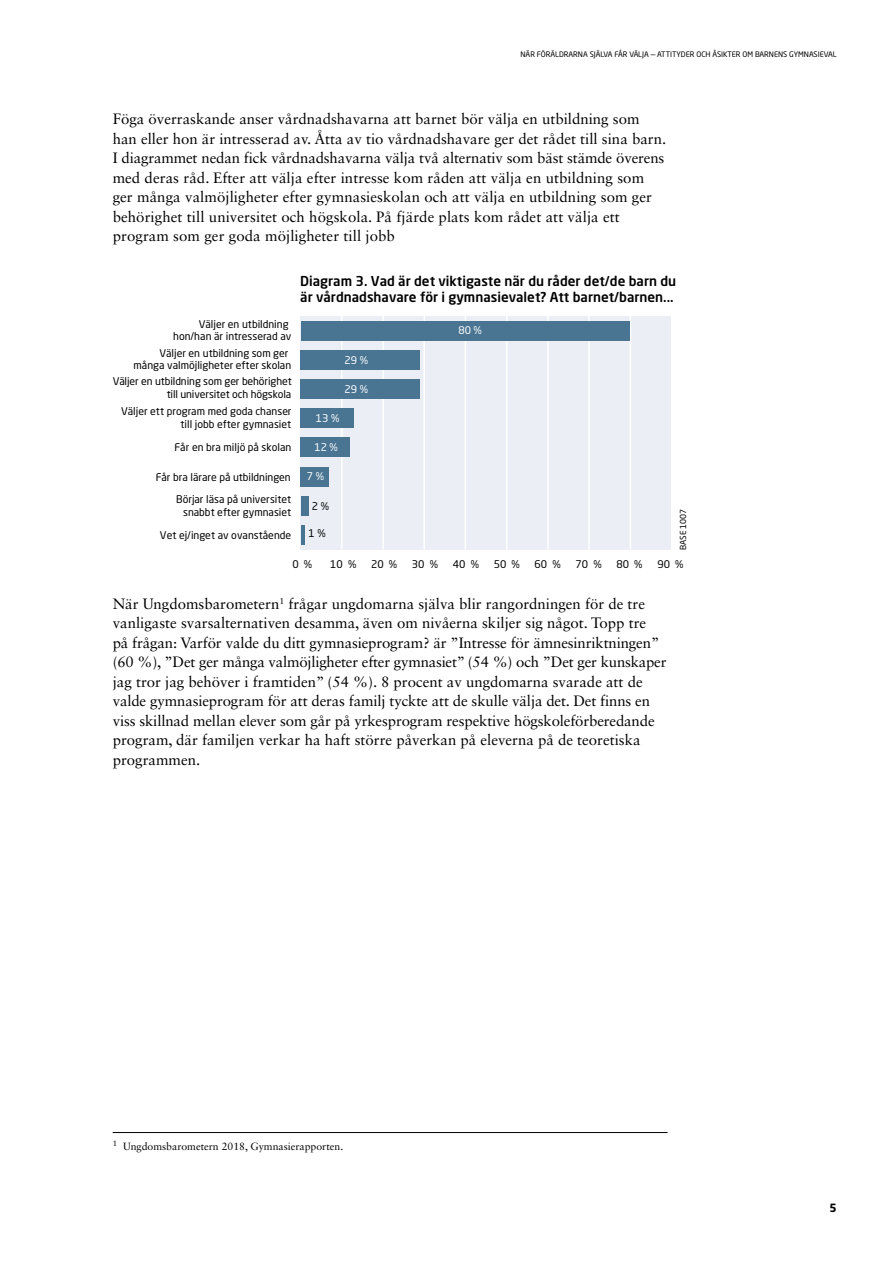
<style>
.page{position:relative;width:893px;height:1263px;background:#fff}
.page>*{position:absolute;margin:0;border:0;box-sizing:border-box;transform-origin:0 0}
.t1{font:15px/19.5px "Sabon LT Std";color:#000}
.t2{font:500 13.5px/16.2px "Neo Sans Pro";color:#000}
.t3{font:700 11.25px "Neo Sans Pro";color:#000}
.t4{font:10.5px/12.6px "Neo Sans Pro";color:#000;text-align:right}
.t5{font:10.5px "Sabon LT Std";color:#000}
.t6{font:10.5px "Neo Sans Pro";color:#fff}
.t7{font:8.25px "Neo Sans Pro";color:#000}
.t8{font:7.5px "Neo Sans Pro";color:#000}
</style>
<div class="page">
<div style="left:300px;top:316px;width:371px;height:233px;background:#ebeff5"></div>
<hr style="left:341px;top:316px;width:1px;height:233px;background:#fff">
<hr style="left:382px;top:316px;width:2px;height:233px;background:#fff">
<hr style="left:423px;top:316px;width:2px;height:233px;background:#fff">
<hr style="left:465px;top:316px;width:1px;height:233px;background:#fff">
<hr style="left:506px;top:316px;width:1px;height:233px;background:#fff">
<hr style="left:547px;top:316px;width:2px;height:233px;background:#fff">
<hr style="left:588px;top:316px;width:2px;height:233px;background:#fff">
<hr style="left:630px;top:316px;width:1px;height:233px;background:#fff">
<hr style="left:301px;top:525px;width:3px;height:20px;background:#497593">
<div style="left:301px;top:437px;width:49px;height:20px;background:#497593"></div>
<div style="left:301px;top:379px;width:119px;height:20px;background:#497593"></div>
<div style="left:301px;top:467px;width:28px;height:19px;background:#497593"></div>
<div style="left:301px;top:408px;width:53px;height:20px;background:#497593"></div>
<div style="left:301px;top:496px;width:7px;height:20px;background:#497593"></div>
<div style="left:301px;top:350px;width:119px;height:20px;background:#497593"></div>
<div style="left:301px;top:321px;width:328px;height:20px;background:#497593"></div>
<hr style="left:113px;top:1132px;width:555px;height:1px;background:#000">
<p class="t8" style="left:520px;top:49px;width:318px">NÄR FÖRÄLDRARNA SJÄLVA FÅR VÄLJA –– ATTITYDER OCH ÅSIKTER OM BARNENS GYMNASIEVAL</p>
<p class="t1" style="left:113px;top:109px;width:555px">Föga överraskande anser vårdnadshavarna att barnet bör välja en utbildning som han eller hon är intresserad av. Åtta av tio vårdnadshavare ger det rådet till sina barn.<br>I diagrammet nedan fick vårdnadshavarna välja två alternativ som bäst stämde överens med deras råd. Efter att välja efter intresse kom råden att välja en utbildning som ger många valmöjligheter efter gymnasieskolan och att välja en utbildning som ger behörighet till universitet och högskola. På fjärde plats kom rådet att välja ett program som ger goda möjligheter till jobb</p>
<p class="t2" style="left:300px;top:272px;width:377px">Diagram 3. Vad är det viktigaste när du råder det/de barn du är vårdnadshavare för i gymnasievalet? Att barnet/barnen...</p>
<p class="t4" style="left:173px;top:317px;width:120px">Väljer en utbildning hon/han är intresserad av</p>
<p class="t4" style="left:134px;top:346px;width:159px">Väljer en utbildning som ger många valmöjligheter efter skolan</p>
<p class="t4" style="left:113px;top:375px;width:181px">Väljer en utbildning som ger behörighet till universitet och högskola</p>
<p class="t4" style="left:121px;top:405px;width:172px">Väljer ett program med goda chanser till jobb efter gymnasiet</p>
<p class="t4" style="left:175px;top:440px;width:118px">Får en bra miljö på skolan</p>
<p class="t4" style="left:156px;top:470px;width:136px">Får bra lärare på utbildningen</p>
<p class="t4" style="left:176px;top:493px;width:117px">Börjar läsa på universitet snabbt efter gymnasiet</p>
<p class="t4" style="left:160px;top:528px;width:133px">Vet ej/inget av ovanstående</p>
<p class="t6" style="left:344px;top:353px;width:25px">29 %</p>
<p class="t6" style="left:344px;top:383px;width:25px">29 %</p>
<p class="t6" style="left:316px;top:412px;width:25px">13 %</p>
<p class="t6" style="left:314px;top:441px;width:25px">12 %</p>
<p class="t6" style="left:307px;top:470px;width:19px">7 %</p>
<p class="t4" style="left:312px;top:500px;width:19px">2 %</p>
<p class="t4" style="left:308px;top:527px;width:19px">1 %</p>
<p class="t6" style="left:458px;top:324px;width:25px">80 %</p>
<p class="t7" style="left:678px;top:550px;width:43px;rotate:-90deg">BASE 1007</p>
<p class="t4" style="left:292px;top:557px;width:21px">0 %</p>
<p class="t4" style="left:330px;top:557px;width:28px">10 %</p>
<p class="t4" style="left:371px;top:557px;width:28px">20 %</p>
<p class="t4" style="left:412px;top:557px;width:28px">30 %</p>
<p class="t4" style="left:453px;top:557px;width:28px">40 %</p>
<p class="t4" style="left:494px;top:557px;width:28px">50 %</p>
<p class="t4" style="left:535px;top:557px;width:28px">60 %</p>
<p class="t4" style="left:575px;top:557px;width:28px">70 %</p>
<p class="t4" style="left:616px;top:557px;width:28px">80 %</p>
<p class="t4" style="left:657px;top:557px;width:28px">90 %</p>
<p class="t1" style="left:113px;top:593px;width:555px">När Ungdomsbarometern<sup>1</sup> frågar ungdomarna själva blir rangordningen för de tre vanligaste svarsalternativen desamma, även om nivåerna skiljer sig något. Topp tre<br>på frågan: Varför valde du ditt gymnasieprogram? är ”Intresse för ämnesinriktningen” (60 %), ”Det ger många valmöjligheter efter gymnasiet” (54 %) och ”Det ger kunskaper jag tror jag behöver i framtiden” (54 %). 8 procent av ungdomarna svarade att de valde gymnasieprogram för att deras familj tyckte att de skulle välja det. Det finns en viss skillnad mellan elever som går på yrkesprogram respektive högskoleförberedande program, där familjen verkar ha haft större påverkan på eleverna på de teoretiska programmen.</p>
<p class="t5" style="left:113px;top:1140px;width:232px"><sup>1</sup> Ungdomsbarometern 2018, Gymnasierapporten.</p>
<p class="t3" style="left:829px;top:1200px;width:9px">5</p>
</div>
